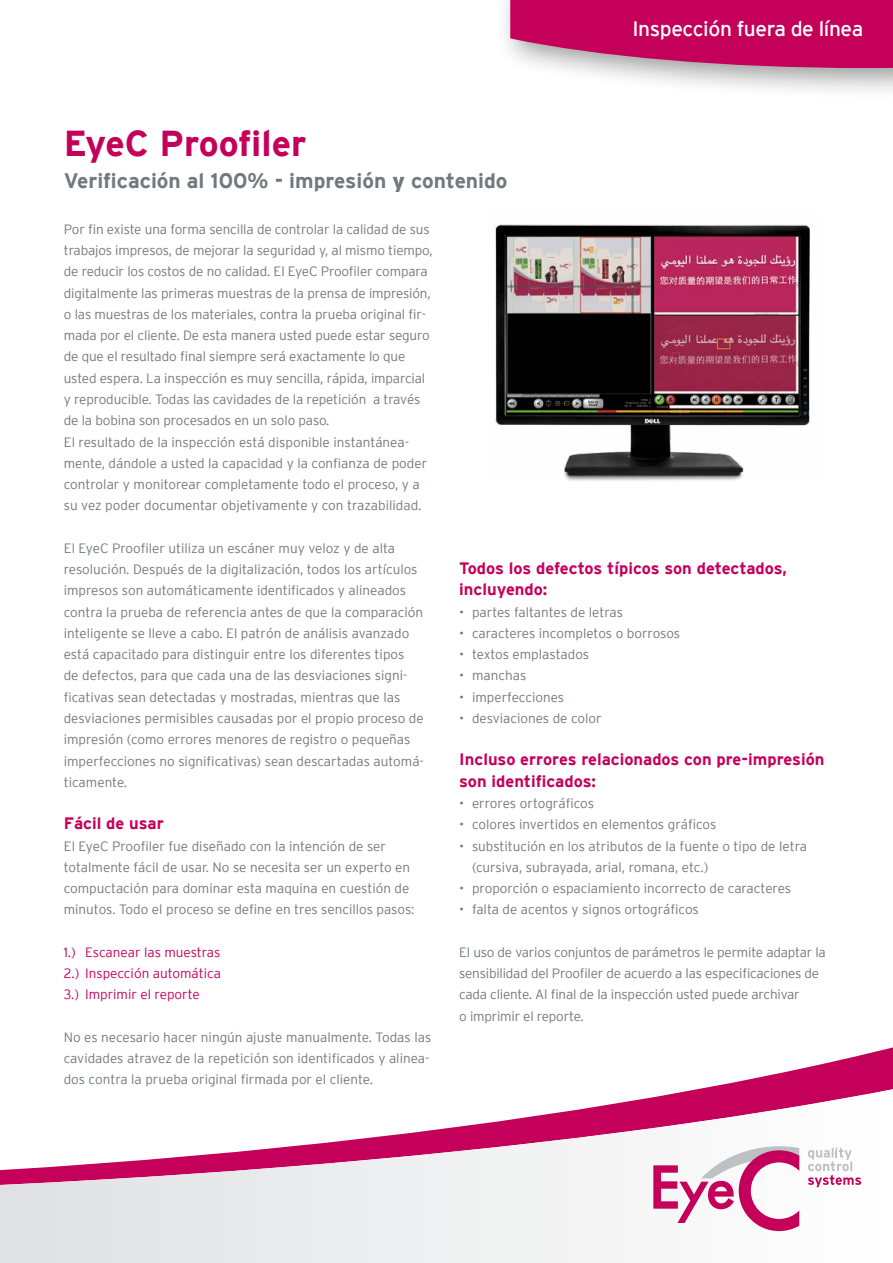
<style>
.page{position:relative;width:893px;height:1263px;background:#fff}
.page>*{position:absolute;margin:0;border:0;box-sizing:border-box;transform-origin:0 0}
.t1{font:700 36px "Interstate";color:#c5005a}
.t2{font:700 21px "Interstate";color:#72797e}
.t3{font:21px "Interstate";letter-spacing:-.02em;color:#fff}
.t4{font:700 16.5px/21.3px "Interstate";color:#c5005a}
.t5{font:300 13.5px/21.3px "Interstate";letter-spacing:-.01em;color:#72797e}
.t6{font:300 13.5px/21.3px "Interstate";color:#c5005a;text-align:justify}
.s1{font-weight:900}
</style>
<div class="page">
<div style="left:495px;top:0;width:398px;height:100px;background:#000;opacity:.4"></div>
<svg style="left:510px;top:0;width:383px;height:68px;background:#c61968"></svg>
<svg style="left:699px;top:1047px;width:194px;height:42px"></svg>
<svg style="left:0;top:1089px;width:893px;height:174px"></svg>
<svg style="left:653px;top:1146px;width:146px;height:85px"></svg>
<svg style="left:808px;top:1147px;width:53px;height:40px"></svg>
<img style="left:495px;top:224px;width:315px;height:257px">
<h1 class="t1" style="left:64px;top:124px;width:244px">EyeC Proofiler</h1>
<h2 class="t2" style="left:64px;top:169px;width:445px">Verificación al 100% - impresión <span class="s1">y</span> contenido</h2>
<h2 class="t3" style="left:632px;top:17px;width:232px">Inspección fuera de línea</h2>
<p class="t5" style="left:64px;top:218px;width:370px">Por fin existe una forma sencilla de controlar la calidad de sus trabajos impresos, de mejorar la seguridad y, al mismo tiempo, de reducir los costos de no calidad. El EyeC Proofiler compara digitalmente las primeras muestras de la prensa de impresión, o las muestras de los materiales, contra la prueba original fir&shy;mada por el cliente. De esta manera usted puede estar seguro de que el resultado final siempre será exactamente lo que usted espera. La inspección es muy sencilla, rápida, imparcial y reproducible. Todas las cavidades de la repetición a través de la bobina son procesados en un solo paso.<br>El resultado de la inspección está disponible instantánea&shy;mente, dándole a usted la capacidad y la confianza de poder controlar y monitorear completamente todo el proceso, y a su vez poder documentar objetivamente y con trazabilidad.</p>
<p class="t5" style="left:64px;top:537px;width:362px">El EyeC Proofiler utiliza un escáner muy veloz y de alta resolución. Después de la digitalización, todos los artículos impresos son automáticamente identificados y alineados contra la prueba de referencia antes de que la comparación inteligente se lleve a cabo. El patrón de análisis avanzado está capacitado para distinguir entre los diferentes tipos<br>de defectos, para que cada una de las desviaciones signi&shy;ficativas sean detectadas y mostradas, mientras que las desviaciones permisibles causadas por el propio proceso de impresión (como errores menores de registro o pequeñas imperfecciones no significativas) sean descartadas automá&shy;ticamente.</p>
<p class="t4" style="left:64px;top:813px;width:102px">Fácil de usar</p>
<p class="t5" style="left:64px;top:835px;width:352px">El EyeC Proofiler fue diseñado con la intención de ser totalmente fácil de usar. No se necesita ser un experto en compuctación para dominar esta maquina en cuestión de minutos. Todo el proceso se define en tres sencillos pasos:</p>
<p class="t6" style="left:64px;top:941px;width:159px">1.) Escanear las muestras 2.) Inspección automática 3.) Imprimir el reporte</p>
<p class="t5" style="left:64px;top:1026px;width:369px">No es necesario hacer ningún ajuste manualmente. Todas las cavidades atravez de la repetición son identificados y alinea&shy;dos contra la prueba original firmada por el cliente.</p>
<p class="t4" style="left:459px;top:557px;width:329px">Todos los defectos típicos son detectados, incluyendo:</p>
<p class="t5" style="left:459px;top:601px;width:165px">• partes faltantes de letras</p>
<p class="t5" style="left:459px;top:622px;width:222px">• caracteres incompletos o borrosos</p>
<p class="t5" style="left:459px;top:644px;width:131px">• textos emplastados</p>
<p class="t5" style="left:459px;top:665px;width:69px">• manchas</p>
<p class="t5" style="left:459px;top:686px;width:107px">• imperfecciones</p>
<p class="t5" style="left:459px;top:707px;width:144px">• desviaciones de color</p>
<p class="t4" style="left:459px;top:749px;width:367px">Incluso errores relacionados con pre-impresión son identificados:</p>
<p class="t5" style="left:459px;top:792px;width:136px">• errores ortográficos</p>
<p class="t5" style="left:459px;top:814px;width:259px">• colores invertidos en elementos gráficos</p>
<p class="t5" style="left:472px;top:835px;width:336px;text-indent:-13px">• substitución en los atributos de la fuente o tipo de letra (cursiva, subrayada, arial, romana, etc.)</p>
<p class="t5" style="left:459px;top:877px;width:333px">• proporción o espaciamiento incorrecto de caracteres</p>
<p class="t5" style="left:459px;top:899px;width:241px">• falta de acentos y signos ortográficos</p>
<p class="t5" style="left:459px;top:941px;width:368px">El uso de varios conjuntos de parámetros le permite adaptar la sensibilidad del Proofiler de acuerdo a las especificaciones de cada cliente. Al final de la inspección usted puede archivar<br>o imprimir el reporte.</p>
</div>
